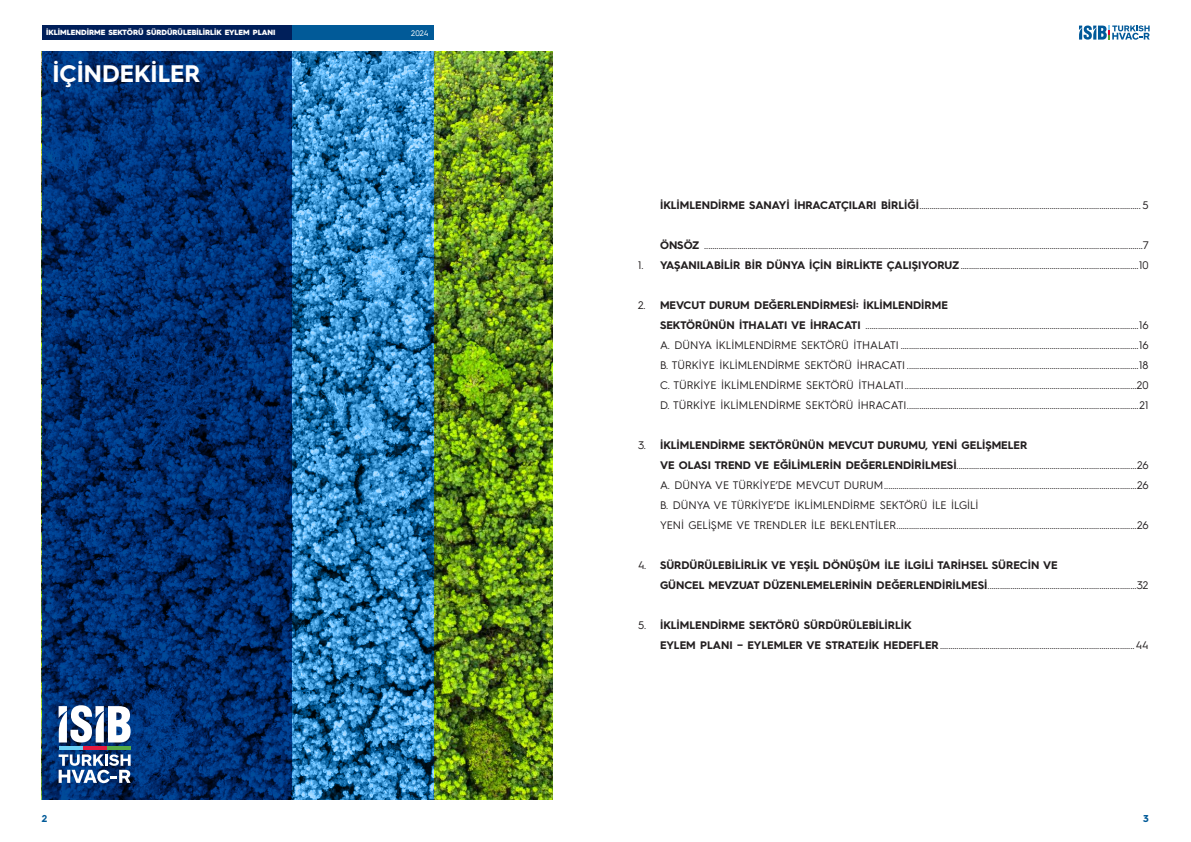
<style>
.page{position:relative;width:1191px;height:842px;background:#fff}
.page>*{position:absolute;margin:0;border:0;box-sizing:border-box;transform-origin:0 0}
.t1{font:700 24px "Hurme Geometric Sans 3";color:#fff}
.t2{font:11px/20px "Hurme Geometric Sans 3";color:#231f20}
.t3{font:700 11px/20px "Hurme Geometric Sans 3";color:#231f20}
.t4{font:700 10px "Hurme Geometric Sans 3";color:#015a98}
.t5{font:8px "Hurme Geometric Sans 3";color:#fff}
.t6{font:900 7.5px "Hurme Geometric Sans 3";color:#fff}
.s1{font-weight:700}
.s2{font-weight:400}
</style>
<div class="page">
<div style="left:42px;top:26px;width:392px;height:14px;background:#015a98"></div>
<div style="left:42px;top:26px;width:249px;height:14px;background:#001f5a"></div>
<svg style="left:1079px;top:26px;width:70px;height:14px"></svg>
<img style="left:434px;top:51px;width:118px;height:748px">
<svg style="left:291px;top:51px;width:143px;height:748px"></svg>
<svg style="left:42px;top:51px;width:249px;height:748px"></svg>
<svg style="left:59px;top:705px;width:72px;height:37px"></svg>
<hr style="left:59px;top:746px;width:24px;height:4px;background:#6bcff6">
<hr style="left:83px;top:746px;width:24px;height:4px;background:#e4183e">
<hr style="left:107px;top:746px;width:24px;height:4px;background:#54aa46">
<svg style="left:59px;top:754px;width:72px;height:29px"></svg>
<p class="t6" style="left:46px;top:28px;width:231px">İKLIMLENDIRME SEKTÖRÜ SÜRDÜRÜLEBILIRLIK EYLEM PLANI</p>
<p class="t5" style="left:411px;top:27px;width:19px">2024</p>
<h1 class="t1" style="left:52px;top:57px;width:149px">İÇİNDEKİLER</h1>
<p class="t2" style="left:660px;top:195px;width:490px"><span class="s1">İKLIMLENDIRME SANAYI İHRACATÇILARI BIRLIĞI</span> ........................................................................................................... 5</p>
<p class="t2" style="left:660px;top:235px;width:490px"><span class="s1">ÖNSÖZ</span> ....................................................................................................................................................................................................................7</p>
<p class="t2" style="left:638px;top:255px;width:512px">1. <span class="s1">YAŞANILABİLİR BİR DÜNYA İÇİN BİRLİKTE ÇALIŞIYORUZ</span>......................................................................................10</p>
<p class="t2" style="left:660px;top:295px;width:490px;text-indent:-22px">2. <span class="s1">MEVCUT DURUM DEĞERLENDIRMESI: İKLIMLENDIRME<br>SEKTÖRÜNÜN İTHALATI VE İHRACATI</span> ....................................................................................................................................16<br>A. DÜNYA İKLI MLENDI RME SEKTÖRÜ İTHALATI ...................................................................................................................16<br>B. TÜRKIYE İKLI MLENDI RME SEKTÖRÜ İHRACATI ................................................................................................................18<br>C. TÜRKİYE İKLİMLENDİRME SEKTÖRÜ İTHALATI................................................................................................................20<br>D. TÜRKİYE İKLİMLENDİRME SEKTÖRÜ İHRACATI................................................................................................................21</p>
<p class="t2" style="left:660px;top:435px;width:490px;text-indent:-22px">3. <span class="s1">İKLIMLENDIRME SEKTÖRÜNÜN MEVCUT DURUMU, YENI GELIŞMELER<br>VE OLASI TREND VE EĞILIMLERIN DEĞERLENDIRILMESI</span>.......................................................................................26<br>A. DÜNYA VE TÜRKIYE’DE MEVCUT DURUM..........................................................................................................................26<br>B. DÜNYA VE TÜRKIYE’DE İKLI MLENDI RME SEKTÖRÜ I LE İLGI LI<br>YENI GELI ŞME VE TRENDLER I LE BEKLENTI LER....................................................................................................................26</p>
<p class="t3" style="left:660px;top:555px;width:490px;text-indent:-22px"><span class="s2">4.</span> SÜRDÜRÜLEBILIRLIK VE YEŞIL DÖNÜŞÜM ILE İLGILI TARIHSEL SÜRECIN VE<br>GÜNCEL MEVZUAT DÜZENLEMELERININ DEĞERLENDIRILMESI<span class="s2">........................................................................32</span></p>
<p class="t2" style="left:660px;top:615px;width:490px;text-indent:-22px">5. <span class="s1">İKLİMLENDİRME SEKTÖRÜ SÜRDÜRÜLEBİLİRLİK<br>EYLEM PLANI – EYLEMLER VE STRATEJİK HEDEFLER</span>..............................................................................................44</p>
<p class="t4" style="left:42px;top:811px;width:7px">2</p>
<p class="t4" style="left:1143px;top:811px;width:7px">3</p>
</div>
